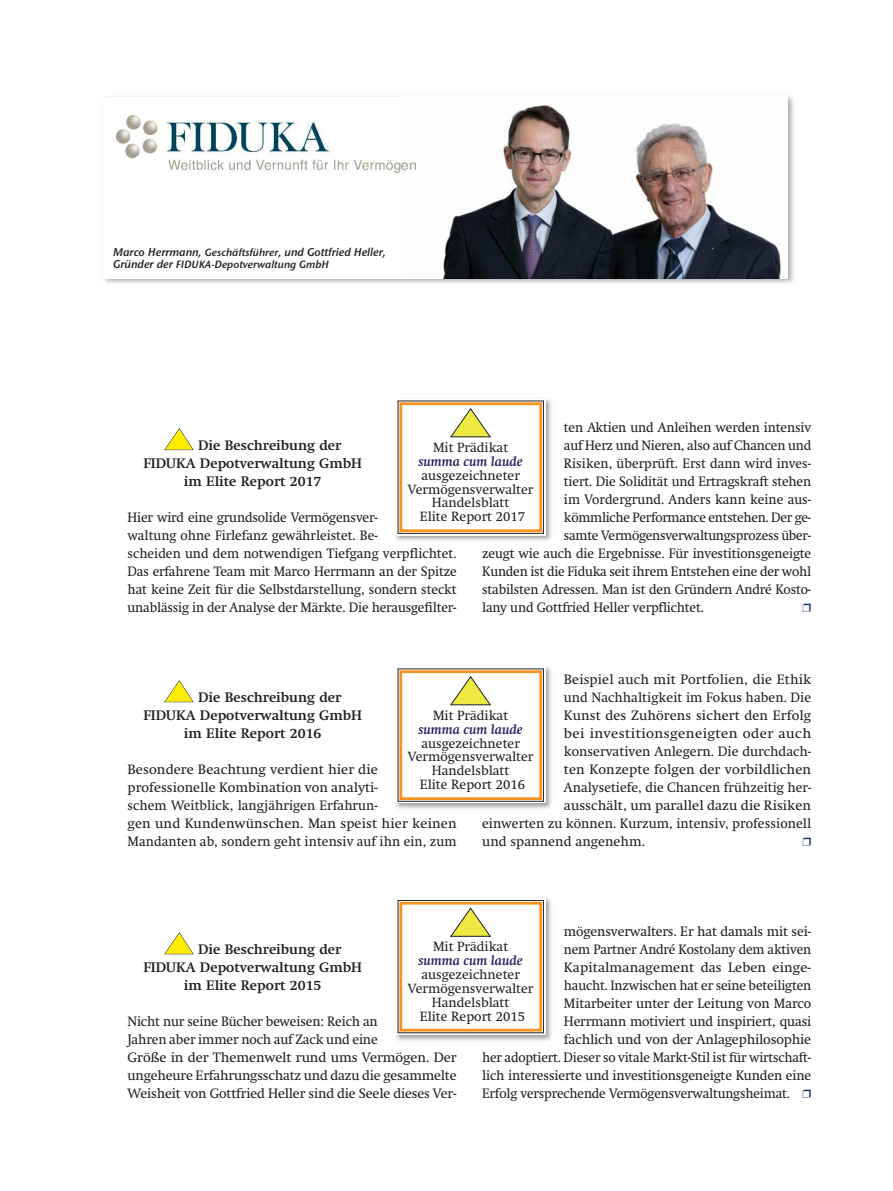
<style>
.page{position:relative;width:893px;height:1191px;background:#fff}
.page>*{position:absolute;margin:0;border:0;box-sizing:border-box;transform-origin:0 0}
.t1{font:13.5px/18px "Swift";letter-spacing:-.01em;color:#1f1f1e}
.t2{font:700 13.5px "Swift";color:#1f1f1e}
.t3{font:13.5px "Swift";letter-spacing:.01em;color:#1f1f1e}
.t4{font:13.5px "Swift";letter-spacing:.03em;color:#1f1f1e;scale:1.05 1}
.t5{font:13.2px/14px "Swift";color:#231f20;text-align:center}
.t6{font:italic 700 13.2px "Swift";color:#252161}
.t7{font:11.25px "Stone Sans Sem ITCTT Semi Ita";letter-spacing:-.005em;color:#1f1f1e}
.t8{font:10.5px "Stone Sans Sem ITCTT Semi Ita";color:#1f1f1e}
.s1{font-size:10.5px}
.s2{font-size:11.25px}
.s3{color:#1b386e}
</style>
<div class="page">
<svg style="left:164px;top:932px;width:30px;height:22px"></svg>
<img style="left:104px;top:96px;width:690px;height:188px">
<div style="left:103px;top:97px;width:685px;height:181px;background:#fff"></div>
<img style="left:415px;top:105px;width:367px;height:173px">
<img style="left:396px;top:897px;width:156px;height:144px">
<div style="left:396px;top:898px;width:150px;height:136px;background:#fff"></div>
<div style="left:399px;top:901px;width:143px;height:130px;border:3px solid #f7931d"></div>
<svg style="left:450px;top:907px;width:41px;height:29px"></svg>
<div style="left:398px;top:900px;width:146px;height:133px;border:1px solid #231f20"></div>
<svg style="left:164px;top:680px;width:30px;height:22px"></svg>
<img style="left:396px;top:667px;width:156px;height:142px">
<div style="left:396px;top:666px;width:150px;height:137px;background:#fff"></div>
<div style="left:399px;top:670px;width:143px;height:130px;border:3px solid #f7931d"></div>
<svg style="left:450px;top:676px;width:41px;height:29px"></svg>
<img style="left:117px;top:116px;width:298px;height:56px">
<svg style="left:164px;top:428px;width:30px;height:22px"></svg>
<img style="left:396px;top:399px;width:156px;height:142px">
<div style="left:396px;top:398px;width:150px;height:137px;background:#fff"></div>
<div style="left:399px;top:402px;width:143px;height:130px;border:3px solid #f7931d"></div>
<svg style="left:450px;top:408px;width:41px;height:29px"></svg>
<div style="left:398px;top:400px;width:146px;height:134px;border:1px solid #231f20"></div>
<p class="t7" style="left:113px;top:243px;width:274px">Marco Herrmann, <span class="s1">Geschäftsführer,</span> und Gottfried Heller,</p>
<p class="t8" style="left:113px;top:256px;width:217px"><span class="s2">Gründer der</span> FIDUKA-Depotverwaltung GmbH</p>
<p class="t1" style="left:564px;top:420px;width:249px">ten Aktien und Anleihen werden intensiv</p>
<p class="t1" style="left:564px;top:438px;width:249px">auf Herz und Nieren, also auf Chancen und</p>
<p class="t1" style="left:564px;top:456px;width:249px">Risiken, überprüft. Erst dann wird inves-</p>
<p class="t1" style="left:564px;top:474px;width:249px">tiert. Die Solidität und Ertragskraft stehen</p>
<p class="t1" style="left:564px;top:492px;width:249px">im Vordergrund. Anders kann keine aus-</p>
<p class="t1" style="left:564px;top:510px;width:249px">kömmliche Performance entstehen. Der ge-</p>
<p class="t1" style="left:564px;top:528px;width:249px">samte Vermögensverwaltungsprozess über-</p>
<p class="t1" style="left:482px;top:546px;width:331px">zeugt wie auch die Ergebnisse. Für investitionsgeneigte</p>
<p class="t1" style="left:482px;top:564px;width:331px">Kunden ist die Fiduka seit ihrem Entstehen eine der wohl</p>
<p class="t1" style="left:482px;top:582px;width:330px">stabilsten Adressen. Man ist den Gründern André Kosto-</p>
<p class="t1" style="left:482px;top:600px;width:223px">lany und Gottfried Heller verpflichtet.</p>
<p class="t2" style="left:198px;top:440px;width:145px">Die Beschreibung der</p>
<p class="t2" style="left:143px;top:458px;width:220px">FIDUKA Depotverwaltung GmbH</p>
<p class="t2" style="left:184px;top:476px;width:139px">im Elite Report 2017</p>
<p class="t1" style="left:128px;top:510px;width:331px">Hier wird eine grundsolide Vermögensver-<br>waltung ohne Firlefanz gewährleistet. Be-<br>scheiden und dem notwendigen Tiefgang verpflichtet.<br>Das erfahrene Team mit Marco Herrmann an der Spitze hat keine Zeit für die Selbstdarstellung, sondern steckt unablässig in der Analyse der Märkte. Die herausgefilter-</p>
<p class="t5" style="left:433px;top:441px;width:77px">Mit Prädikat</p>
<p class="t6" style="left:418px;top:456px;width:106px">summa cum laude</p>
<p class="t5" style="left:408px;top:469px;width:127px">ausgezeichneter<br>Vermögensverwalter<br>Handelsblatt<br>Elite Report 2017</p>
<p class="t3" style="left:564px;top:674px;width:249px">Beispiel auch mit Portfolien, die Ethik</p>
<p class="t1" style="left:564px;top:690px;width:249px">und Nachhaltigkeit im Fokus haben. Die</p>
<p class="t3" style="left:564px;top:710px;width:249px">Kunst des Zuhörens sichert den Erfolg</p>
<p class="t4" style="left:564px;top:728px;width:237px">bei investitionsgeneigten oder auch</p>
<p class="t1" style="left:564px;top:744px;width:249px">konservativen Anlegern. Die durchdach-</p>
<p class="t3" style="left:564px;top:764px;width:249px">ten Konzepte folgen der vorbildlichen</p>
<p class="t1" style="left:564px;top:780px;width:249px">Analysetiefe, die Chancen frühzeitig her-</p>
<p class="t1" style="left:564px;top:798px;width:249px">ausschält, um parallel dazu die Risiken</p>
<p class="t1" style="left:482px;top:816px;width:331px">einwerten zu können. Kurzum, intensiv, professionell</p>
<p class="t1" style="left:482px;top:834px;width:164px">und spannend angenehm.</p>
<p class="t2" style="left:198px;top:692px;width:145px">Die Beschreibung der</p>
<p class="t2" style="left:143px;top:710px;width:220px">FIDUKA Depotverwaltung GmbH</p>
<p class="t2" style="left:184px;top:728px;width:139px">im Elite Report 2016</p>
<p class="t1" style="left:128px;top:762px;width:331px">Besondere Beachtung verdient hier die professionelle Kombination von analyti-<br>schem Weitblick, langjährigen Erfahrun-<br>gen und Kundenwünschen. Man speist hier keinen Mandanten ab, sondern geht intensiv auf ihn ein, zum</p>
<p class="t5" style="left:433px;top:709px;width:77px">Mit Prädikat</p>
<p class="t6" style="left:418px;top:724px;width:106px">summa cum laude</p>
<p class="t5" style="left:408px;top:737px;width:127px">ausgezeichneter<br>Vermögensverwalter<br>Handelsblatt<br>Elite Report 2016</p>
<p class="t1" style="left:482px;top:924px;width:331px;text-align:right">mögensverwalters. Er hat damals mit sei-<br>nem Partner André Kostolany dem aktiven Kapitalmanagement das Leben einge-<br>haucht. Inzwischen hat er seine beteiligten<br>Mitarbeiter unter der Leitung von Marco<br>Herrmann motiviert und inspiriert, quasi<br>fachlich und von der Anlagephilosophie<br>her adoptiert. Dieser so vitale Markt-Stil ist für wirtschaft&shy;lich interessierte und investitionsgeneigte Kunden eine Erfolg versprechende Vermögensverwaltungsheimat. <span class="s3">❒</span></p>
<p class="t5" style="left:433px;top:941px;width:77px">Mit Prädikat</p>
<p class="t6" style="left:418px;top:955px;width:106px">summa cum laude</p>
<p class="t5" style="left:408px;top:968px;width:127px">ausgezeichneter<br>Vermögensverwalter<br>Handelsblatt<br>Elite Report 2015</p>
<p class="t2" style="left:198px;top:944px;width:145px">Die Beschreibung der</p>
<p class="t2" style="left:143px;top:962px;width:220px">FIDUKA Depotverwaltung GmbH</p>
<p class="t2" style="left:184px;top:980px;width:139px">im Elite Report 2015</p>
<p class="t1" style="left:128px;top:1014px;width:331px">Nicht nur seine Bücher beweisen: Reich an<br>Jahren aber immer noch auf Zack und eine<br>Größe in der Themenwelt rund ums Vermögen. Der ungeheure Erfahrungsschatz und dazu die gesammelte Weisheit von Gottfried Heller sind die Seele dieses Ver-</p>
</div>
